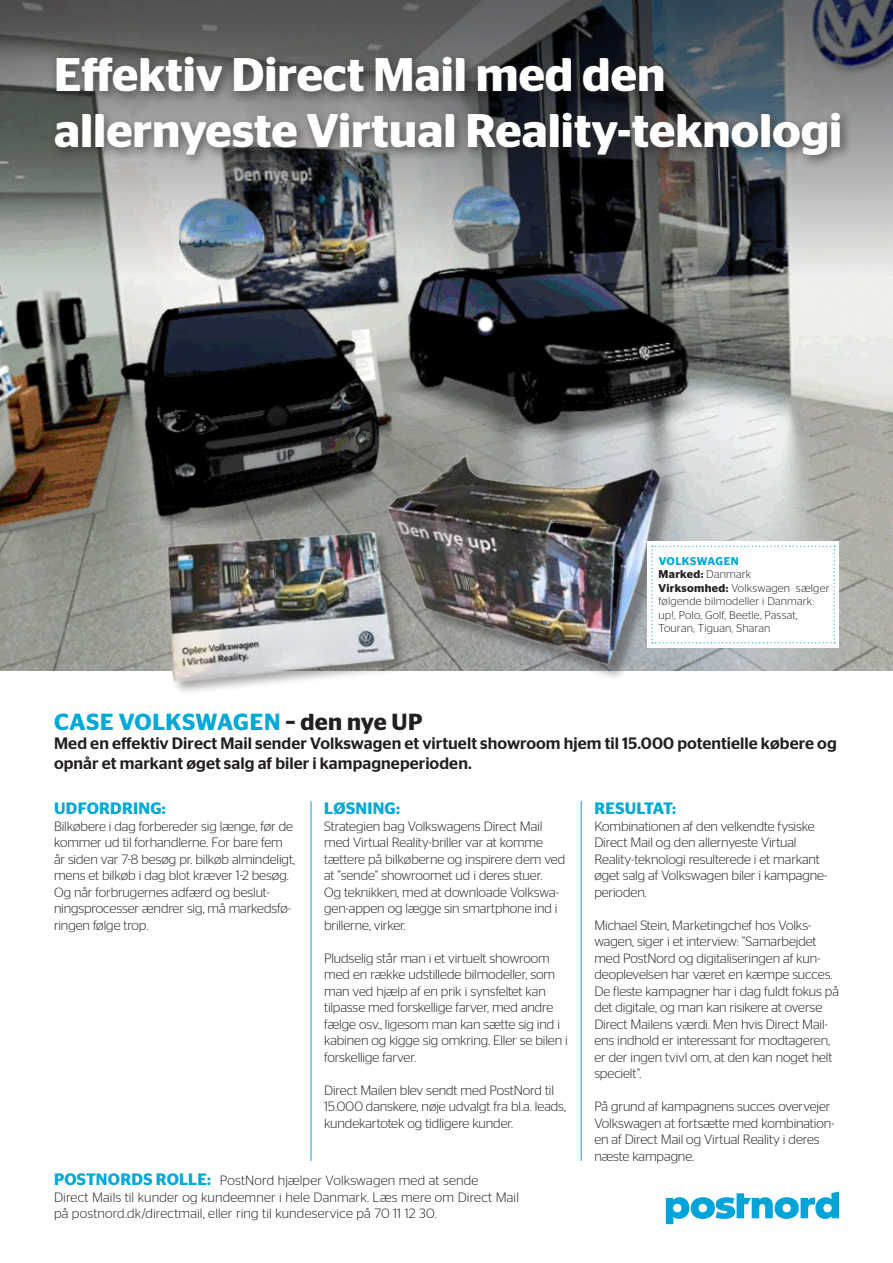
<style>
.page{position:relative;width:893px;height:1263px;background:#fff}
.page>*{position:absolute;margin:0;border:0;box-sizing:border-box;transform-origin:0 0}
.Rubrik_-_bold{font:600 47.1px "Stag Sans";color:#fff}
.Rubrik_ingång{font:600 23.25px "Stag Sans";letter-spacing:.015em;color:#00a9d6}
.Brödtext_indrag_-_an{font:500 16.5px/19.8px "Stag Sans";letter-spacing:.005em;color:#231f20}
.Rubrik_ingång-2{font:600 16.5px "Stag Sans";letter-spacing:.015em;color:#00a9d6}
.Brödtext_indrag_-_an-2{font:300 13.5px/16.5px "Stag Sans";letter-spacing:-.005em;color:#231f20}
.Brödtext_indrag_-_an-3{font:300 13.5px "Stag Sans";letter-spacing:.015em;color:#231f20}
.Brödtext_indrag_-_an-4{font:300 11.25px/13.5px "Stag Sans";letter-spacing:.02em;color:#231f20}
.Brödtext_indrag_-_an-5{font:600 11.25px "Stag Sans";letter-spacing:.03em;color:#231f20}
.Brödtext_indrag_-_an-6{font:600 11.25px "Stag Sans";letter-spacing:.03em;color:#00a9d6}
.s1{font-weight:300}
.s2{font-weight:600}
.s3{color:#231f20}
.s4{font-weight:600;font-size:16.5px;color:#00a9d6}
</style>
<div class="page">
<img style="left:0;top:275px;width:893px;height:396px">
<svg style="left:0;top:0;width:893px;height:275px;background:#6b6f71"></svg>
<svg style="left:666px;top:1191px;width:173px;height:33px"></svg>
<div style="left:49px;top:51px;width:804px;height:117px;background:#231f20;opacity:.6"></div>
<img style="left:137px;top:486px;width:228px;height:206px">
<img style="left:365px;top:441px;width:335px;height:236px">
<div style="left:647px;top:541px;width:192px;height:107px;background:#fff"></div>
<svg style="left:651px;top:546px;width:184px;height:97px"></svg>
<hr style="left:311px;top:801px;width:1px;height:360px;background:#00a9d6">
<hr style="left:581px;top:801px;width:1px;height:360px;background:#00a9d6">
<p class="Rubrik_-_bold" style="left:54px;top:47px;width:613px">Effektiv Direct Mail med den</p>
<p class="Rubrik_-_bold" style="left:54px;top:104px;width:790px">allernyeste Virtual Reality-teknologi</p>
<p class="Brödtext_indrag_-_an-6" style="left:659px;top:554px;width:82px">VOLKSWAGEN</p>
<p class="Brödtext_indrag_-_an-5" style="left:659px;top:568px;width:94px">Marked: <span class="s1">Danmark</span></p>
<p class="Brödtext_indrag_-_an-4" style="left:659px;top:581px;width:172px"><span class="s2">Virksomhed:</span> Volkswagen sælger følgende bilmodeller i Danmark: up!, Polo, Golf, Beetle, Passat,<br>Touran, Tiguan, Sharan</p>
<p class="Rubrik_ingång" style="left:54px;top:708px;width:370px">CASE VOLKSWAGEN <span class="s3">– den nye UP</span></p>
<p class="Brödtext_indrag_-_an" style="left:54px;top:734px;width:784px">Med en effektiv Direct Mail sender Volkswagen et virtuelt showroom hjem til 15.000 potentielle købere og opnår et markant øget salg af biler i kampagneperioden.</p>
<p class="Rubrik_ingång-2" style="left:324px;top:799px;width:77px">LØSNING:</p>
<p class="Brödtext_indrag_-_an-2" style="left:324px;top:818px;width:243px">Strategien bag Volkswagens Direct Mail med Virtual Reality-briller var at komme tættere på bilkøberne og inspirere dem ved at ”sende” showroomet ud i deres stuer.<br>Og teknikken, med at downloade Volkswa&shy;gen-appen og lægge sin smartphone ind i brillerne, virker.</p>
<p class="Brödtext_indrag_-_an-2" style="left:324px;top:950px;width:245px">Pludselig står man i et virtuelt showroom med en række udstillede bilmodeller, som man ved hjælp af en prik i synsfeltet kan tilpasse med forskellige farver, med andre fælge osv., ligesom man kan sætte sig ind i kabinen og kigge sig omkring. Eller se bilen i forskellige farver.</p>
<p class="Brödtext_indrag_-_an-2" style="left:324px;top:1082px;width:243px">Direct Mailen blev sendt med PostNord til<br>15.000 danskere, nøje udvalgt fra bl.a. leads, kundekartotek og tidligere kunder.</p>
<p class="Rubrik_ingång-2" style="left:54px;top:799px;width:113px">UDFORDRING:</p>
<p class="Brödtext_indrag_-_an-2" style="left:54px;top:818px;width:243px">Bilkøbere i dag forbereder sig længe, før de kommer ud til forhandlerne. For bare fem år siden var 7-8 besøg pr. bilkøb almindeligt, mens et bilkøb i dag blot kræver 1-2 besøg.<br>Og når forbrugernes adfærd og beslut&shy;ningsprocesser ændrer sig, må markedsfø&shy;ringen følge trop.</p>
<p class="Rubrik_ingång-2" style="left:594px;top:799px;width:83px">RESULTAT:</p>
<p class="Brödtext_indrag_-_an-2" style="left:594px;top:818px;width:235px">Kombinationen af den velkendte fysiske Direct Mail og den allernyeste Virtual Reality-teknologi resulterede i et markant øget salg af Volkswagen biler i kampagne&shy;perioden.</p>
<p class="Brödtext_indrag_-_an-2" style="left:594px;top:917px;width:246px">Michael Stein, Marketingchef hos Volks&shy;wagen, siger i et interview: ”Samarbejdet med PostNord og digitaliseringen af kun&shy;deoplevelsen har været en kæmpe succes.<br>De fleste kampagner har i dag fuldt fokus på det digitale, og man kan risikere at overse Direct Mailens værdi. Men hvis Direct Mail&shy;ens indhold er interessant for modtageren, er der ingen tvivl om, at den kan noget helt specielt”.</p>
<p class="Brödtext_indrag_-_an-2" style="left:594px;top:1098px;width:242px">På grund af kampagnens succes overvejer Volkswagen at fortsætte med kombination&shy;en af Direct Mail og Virtual Reality i deres næste kampagne.</p>
<p class="Brödtext_indrag_-_an-3" style="left:54px;top:1173px;width:426px"><span class="s4">POSTNORDS ROLLE:</span> PostNord hjælper Volkswagen med at sende</p>
<p class="Brödtext_indrag_-_an-3" style="left:54px;top:1190px;width:466px">Direct Mails til kunder og kundeemner i hele Danmark. Læs mere om Direct Mail</p>
<p class="Brödtext_indrag_-_an-2" style="left:54px;top:1205px;width:384px">på postnord.dk/directmail, eller ring til kundeservice på 70 11 12 30.</p>
</div>
